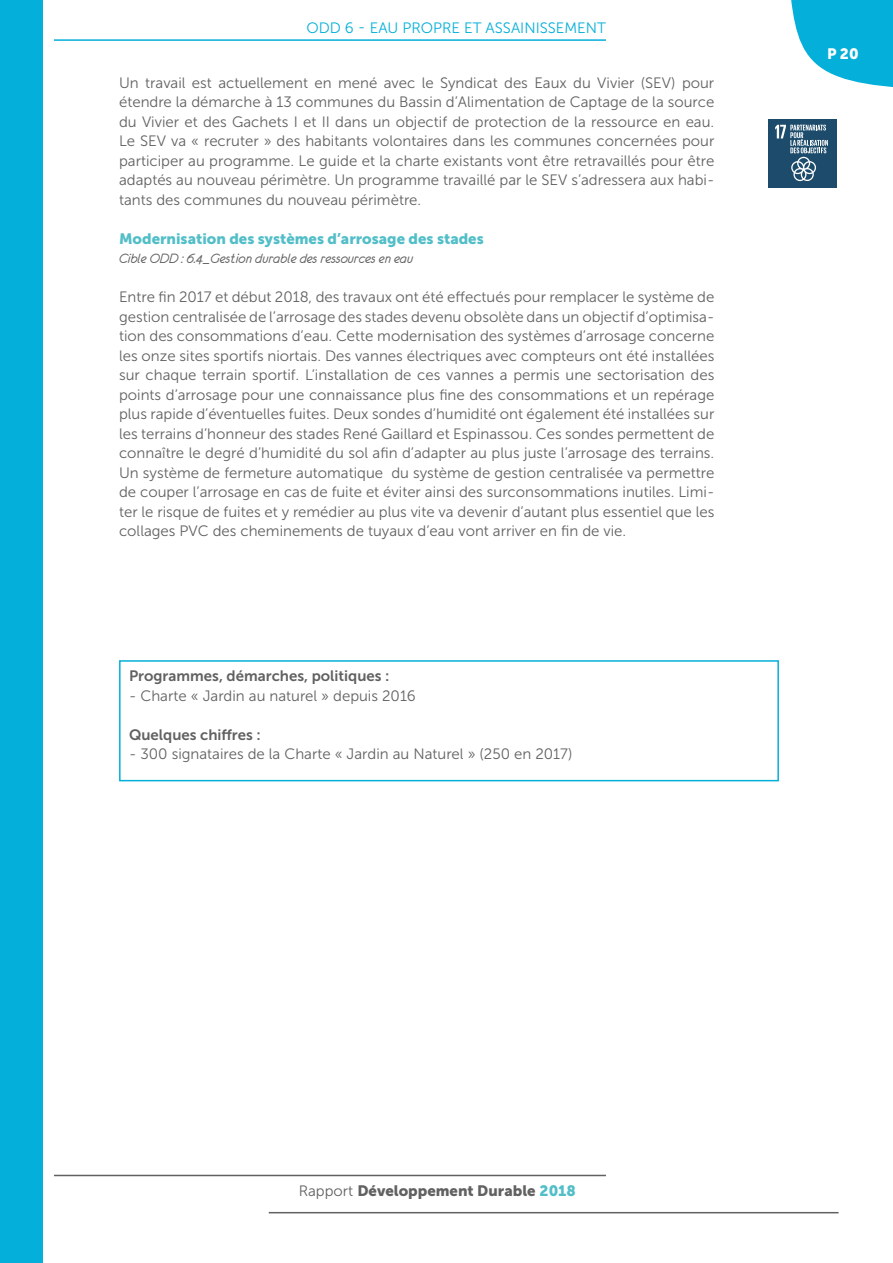
<style>
.page{position:relative;width:893px;height:1263px;background:#fff}
.page>*{position:absolute;margin:0;border:0;box-sizing:border-box;transform-origin:0 0}
.t1{font:15px/19.5px "Museo Sans 300";color:#626161;text-align:justify}
.t2{font:15px "Museo Sans 700";color:#626161}
.t3{font:15px "Eurofurenceitalic";color:#626161}
.t4{font:15px "Museo Sans 900";color:#52bec8}
.t5{font:15px "Museo Sans 900";color:#626161}
.t6{font:15px "Museo Sans 300";color:#04afda}
.t7{font:15px "Museo Sans 900";color:#fff}
.s1{font-family:"Museo Sans 300"}
.s2{color:#52bec8}
</style>
<div class="page">
<hr style="left:54px;top:1175px;width:552px;height:1px;background:#626161">
<hr style="left:269px;top:1212px;width:569px;height:1px;background:#626161">
<svg style="left:791px;top:0;width:102px;height:87px"></svg>
<div style="left:0;top:0;width:43px;height:1263px;background:#04afda"></div>
<hr style="left:54px;top:39px;width:552px;height:2px;background:#04afda">
<div style="left:119px;top:660px;width:660px;height:121px;border:2px solid #04afda"></div>
<div style="left:769px;top:119px;width:68px;height:68px;background:#1c4b6b"></div>
<svg style="left:775px;top:125px;width:53px;height:56px"></svg>
<p class="t6" style="left:306px;top:19px;width:301px">ODD 6 - EAU PROPRE ET ASSAINISSEMENT</p>
<p class="t1" style="left:119px;top:73px;width:597px">Un travail est actuellement en mené avec le Syndicat des Eaux du Vivier (SEV) pour étendre la démarche à 13 communes du Bassin d’Alimentation de Captage de la source du Vivier et des Gachets I et II dans un objectif de protection de la ressource en eau.<br>Le SEV va « recruter » des habitants volontaires dans les communes concernées pour participer au programme. Le guide et la charte existants vont être retravaillés pour être adaptés au nouveau périmètre. Un programme travaillé par le SEV s’adressera aux habi&shy;tants des communes du nouveau périmètre.</p>
<p class="t4" style="left:119px;top:230px;width:366px">Modernisation des systèmes d’arrosage des stades</p>
<p class="t3" style="left:119px;top:251px;width:296px">Cible ODD : 6.4_Gestion durable des ressources en eau</p>
<p class="t1" style="left:119px;top:287px;width:597px">Entre fin 2017 et début 2018, des travaux ont été effectués pour remplacer le système de gestion centralisée de l’arrosage des stades devenu obsolète dans un objectif d’optimisa&shy;tion des consommations d’eau. Cette modernisation des systèmes d’arrosage concerne les onze sites sportifs niortais. Des vannes électriques avec compteurs ont été installées sur chaque terrain sportif. L’installation de ces vannes a permis une sectorisation des points d’arrosage pour une connaissance plus fine des consommations et un repérage plus rapide d’éventuelles fuites. Deux sondes d’humidité ont également été installées sur les terrains d’honneur des stades René Gaillard et Espinassou. Ces sondes permettent de connaître le degré d’humidité du sol afin d’adapter au plus juste l’arrosage des terrains.<br>Un système de fermeture automatique du système de gestion centralisée va permettre de couper l’arrosage en cas de fuite et éviter ainsi des surconsommations inutiles. Limi&shy;ter le risque de fuites et y remédier au plus vite va devenir d’autant plus essentiel que les collages PVC des cheminements de tuyaux d’eau vont arriver en fin de vie.</p>
<p class="t2" style="left:129px;top:668px;width:262px">Programmes, démarches, politiques :</p>
<p class="t1" style="left:129px;top:686px;width:288px">- Charte « Jardin au naturel » depuis 2016</p>
<p class="t2" style="left:129px;top:726px;width:133px">Quelques chiffres :</p>
<p class="t1" style="left:129px;top:745px;width:445px">- 300 signataires de la Charte « Jardin au Naturel » (250 en 2017)</p>
<p class="t7" style="left:827px;top:46px;width:33px">P 20</p>
<p class="t5" style="left:299px;top:1182px;width:279px"><span class="s1">Rapport</span> Développement Durable <span class="s2">2018</span></p>
</div>
